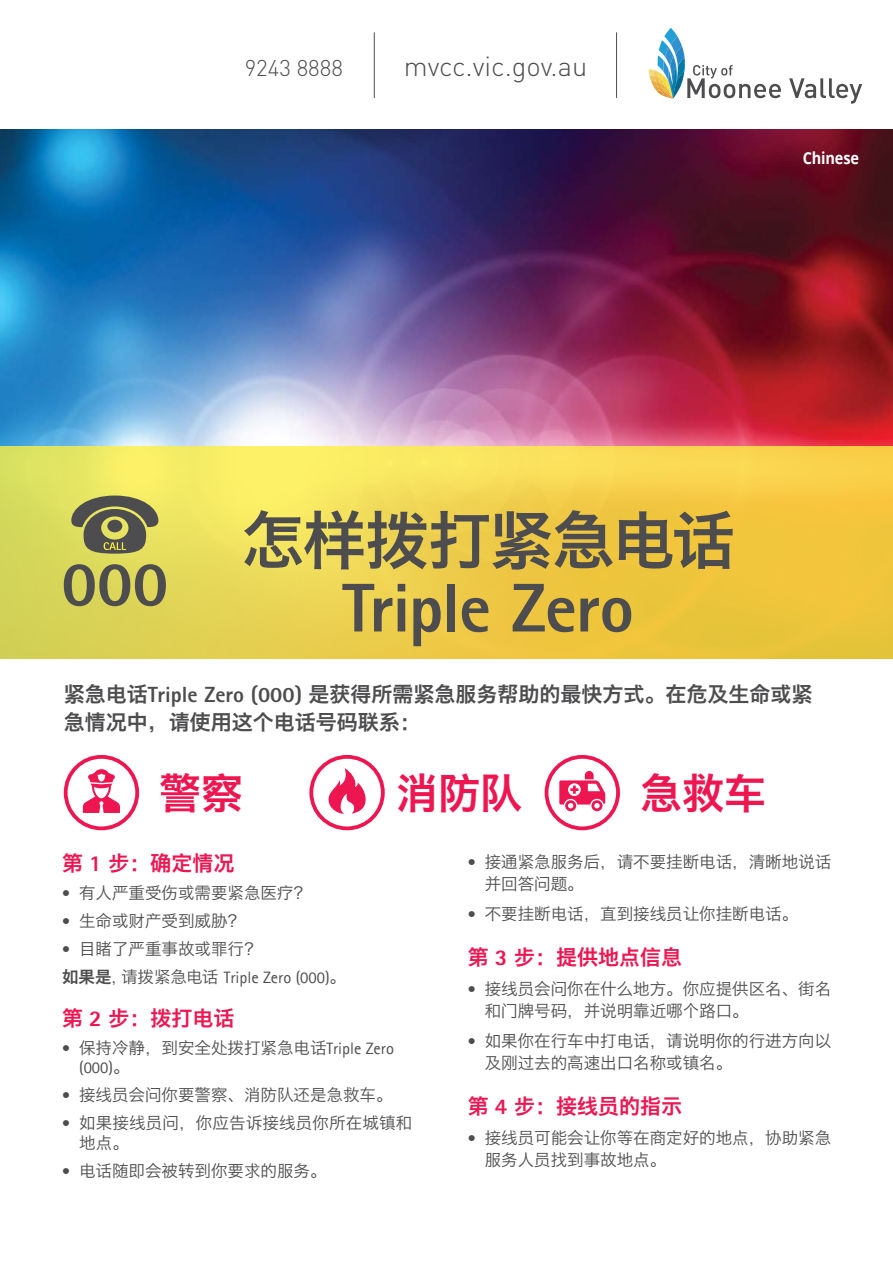
<style>
.page{position:relative;width:893px;height:1263px;background:#fff}
.page>*{position:absolute;margin:0;border:0;box-sizing:border-box;transform-origin:0 0}
.t1{font:800 69px "Rotis Sans Serif";letter-spacing:-.015em;color:#4d4d4f}
.t2{font:63px "Hiragino Sans GB W6";letter-spacing:-.025em;color:#4d4d4f}
.t3{font:42px "Hiragino Sans GB W6";color:#ed1651}
.t4{font:300 27.3px "DIN";color:#4d4d4f}
.t5{font:300 22.5px "DIN";color:#4d4d4f}
.t6{font:21px/28.5px "Hiragino Sans GB W6";color:#4d4d4f}
.t7{font:21px "Hiragino Sans GB W6";color:#ed1651}
.t8{font:16.5px/21.8px "Hiragino Sans GB W3";color:#4d4d4f}
.t9{font:16.5px "Agfa Rotis Sans Serif";color:#4d4d4f}
.t10{font:700 16.5px "Open Sans";letter-spacing:-.01em;color:#fff;scale:.88 1}
.s1{font-family:"Rotis Sans Serif";font-weight:800;font-size:21.9px}
.s2{font-family:"Rotis Sans Serif";font-weight:800;font-size:22.5px}
.s3{font-family:"Rotis Sans Serif";font-weight:300}
.s4{font-family:"Hiragino Sans GB W6"}
.s5{font-family:"Hiragino Sans GB W3"}
.s6{font-family:"Agfa Rotis Sans Serif"}
</style>
<div class="page">
<img style="left:0;top:129px;width:893px;height:317px">
<hr style="left:616px;top:32px;width:1px;height:66px;background:#4d4d4f">
<hr style="left:374px;top:32px;width:1px;height:66px;background:#4d4d4f">
<svg style="left:789px;top:78px;width:73px;height:26px"></svg>
<svg style="left:664px;top:28px;width:13px;height:17px"></svg>
<svg style="left:649px;top:36px;width:132px;height:63px"></svg>
<svg style="left:0;top:446px;width:893px;height:213px;background:#edd24e"></svg>
<svg style="left:71px;top:495px;width:87px;height:59px;background:#888655"></svg>
<svg style="left:64px;top:564px;width:102px;height:42px;background:#999654"></svg>
<div style="left:64px;top:755px;width:75px;height:75px;border:4px solid #ed1651;border-radius:50%"></div>
<svg style="left:83px;top:769px;width:37px;height:44px"></svg>
<div style="left:309px;top:755px;width:76px;height:75px;border:4px solid #ed1651;border-radius:50%"></div>
<svg style="left:328px;top:768px;width:38px;height:46px"></svg>
<div style="left:545px;top:755px;width:75px;height:75px;border:4px solid #ed1651;border-radius:50%"></div>
<svg style="left:559px;top:771px;width:46px;height:40px"></svg>
<h3 class="t5" style="left:245px;top:54px;width:100px">9243 8888</h3>
<h3 class="t4" style="left:404px;top:49px;width:185px">mvcc.vic.gov.au</h3>
<p class="t10" style="left:803px;top:146px;width:65px">Chinese</p>
<h2 class="t2" style="left:241px;top:499px;width:495px">怎样拨打紧急电话</h2>
<h1 class="t1" style="left:342px;top:564px;width:293px">Triple Zero</h1>
<p class="t6" style="left:64px;top:679px;width:750px">紧急电话<span class="s1">Triple Zero (000)</span> 是获得所需紧急服务帮助的最快方式。在危及生命或紧急情况中，请使用这个电话号码联系：</p>
<h3 class="t3" style="left:159px;top:766px;width:85px">警察</h3>
<h3 class="t3" style="left:396px;top:766px;width:127px">消防队</h3>
<h3 class="t3" style="left:640px;top:766px;width:127px">急救车</h3>
<p class="t7" style="left:62px;top:849px;width:174px">第 <span class="s2">1</span> 步：确定情况</p>
<p class="t8" style="left:62px;top:881px;width:250px"><span class="s3">•</span> 有人严重受伤或需要紧急医疗？</p>
<p class="t8" style="left:62px;top:909px;width:184px"><span class="s3">•</span> 生命或财产受到威胁？</p>
<p class="t8" style="left:62px;top:937px;width:200px"><span class="s3">•</span> 目睹了严重事故或罪行？</p>
<p class="t9" style="left:62px;top:968px;width:286px"><span class="s4">如果是</span><span class="s5">，请拨紧急电话</span> Triple Zero (000)<span class="s5">。</span></p>
<p class="t7" style="left:62px;top:1004px;width:174px">第 <span class="s2">2</span> 步：拨打电话</p>
<p class="t8" style="left:62px;top:1036px;width:333px"><span class="s3">•</span> 保持冷静，到安全处拨打紧急电话<span class="s6">Triple Zero</span></p>
<p class="t9" style="left:79px;top:1058px;width:52px">(000)<span class="s5">。</span></p>
<p class="t8" style="left:62px;top:1084px;width:332px"><span class="s3">•</span> 接线员会问你要警察、消防队还是急救车。</p>
<p class="t8" style="left:79px;top:1113px;width:335px;line-height:19.5px;text-indent:-17px"><span class="s3">•</span> 如果接线员问，你应告诉接线员你所在城镇和地点。</p>
<p class="t8" style="left:62px;top:1159px;width:266px"><span class="s3">•</span> 电话随即会被转到你要求的服务。</p>
<p class="t8" style="left:485px;top:851px;width:348px;text-indent:-17px"><span class="s3">•</span> 接通紧急服务后，请不要挂断电话，清晰地说话并回答问题。</p>
<p class="t8" style="left:468px;top:903px;width:332px"><span class="s3">•</span> 不要挂断电话，直到接线员让你挂断电话。</p>
<p class="t7" style="left:468px;top:943px;width:216px">第 <span class="s2">3</span> 步：提供地点信息</p>
<p class="t8" style="left:485px;top:978px;width:348px;text-indent:-17px"><span class="s3">•</span> 接线员会问你在什么地方。你应提供区名、街名和门牌号码，并说明靠近哪个路口。</p>
<p class="t8" style="left:485px;top:1030px;width:348px;text-indent:-17px"><span class="s3">•</span> 如果你在行车中打电话，请说明你的行进方向以及刚过去的高速出口名称或镇名。</p>
<p class="t7" style="left:468px;top:1092px;width:216px">第 <span class="s2">4</span> 步：接线员的指示</p>
<p class="t8" style="left:485px;top:1127px;width:348px;text-indent:-17px"><span class="s3">•</span> 接线员可能会让你等在商定好的地点，协助紧急服务人员找到事故地点。</p>
</div>
